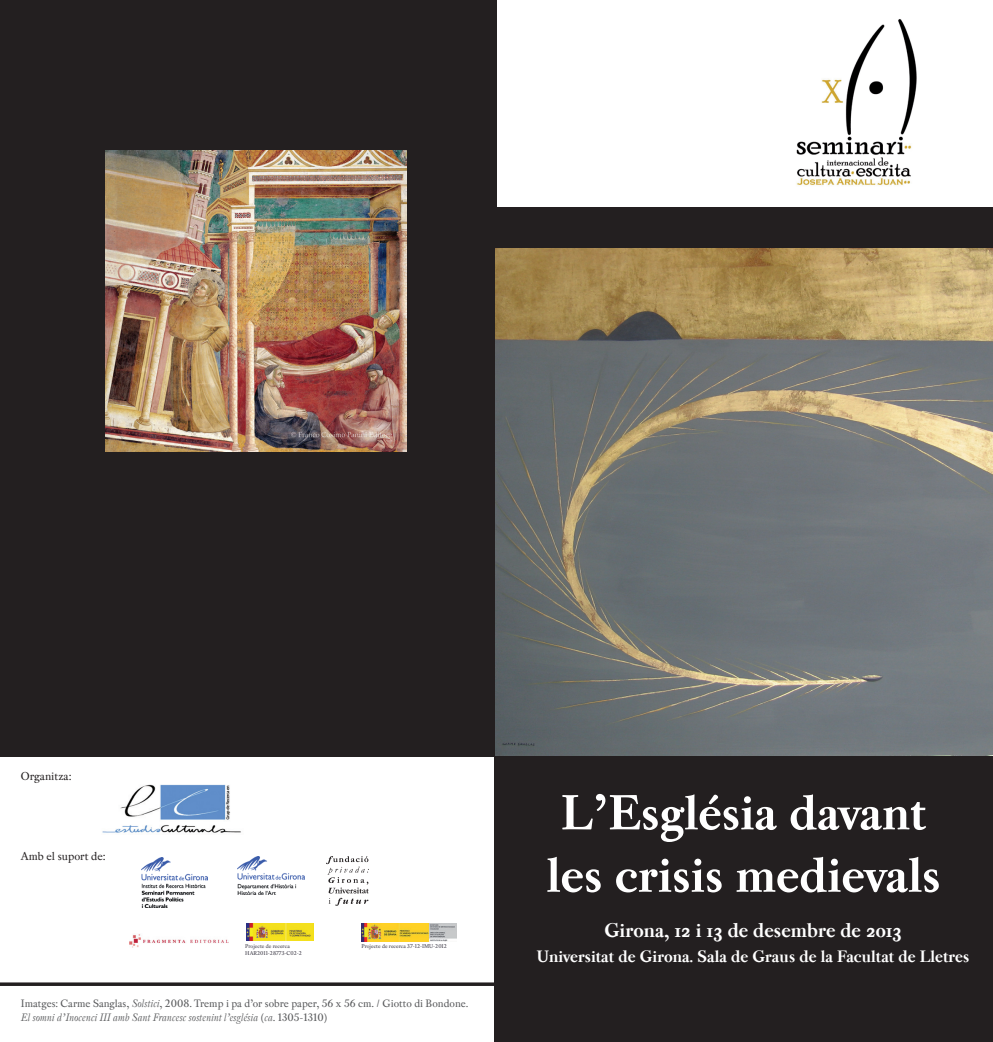
<style>
.page{position:relative;width:993px;height:1042px;background:#fff}
.page>*{position:absolute;margin:0;border:0;box-sizing:border-box;transform-origin:0 0}
.t1{font:700 21px "Pradell";color:#fff}
.t2{font:700 17.5px "Pradell";color:#fff}
.t3{font:12.25px "Pradell";color:#231f20}
.t4{font:11.38px/13.7px "Pradell";color:#57585a}
.t5{font:5.77px/7px "Pradell";color:#34313e}
.s1{font-style:italic}
</style>
<div class="page">
<div style="left:0;top:0;width:496px;height:756px;background:#231f20"></div>
<div style="left:494px;top:207px;width:498px;height:835px;background:#231f20"></div>
<img style="left:495px;top:248px;width:497px;height:507px">
<img style="left:796px;top:19px;width:121px;height:167px">
<img style="left:106px;top:151px;width:300px;height:300px">
<img style="left:141px;top:858px;width:66px;height:49px">
<img style="left:327px;top:856px;width:41px;height:49px">
<img style="left:237px;top:856px;width:67px;height:38px">
<img style="left:247px;top:923px;width:66px;height:17px">
<img style="left:102px;top:784px;width:139px;height:49px">
<img style="left:129px;top:934px;width:99px;height:13px">
<img style="left:361px;top:924px;width:95px;height:17px">
<svg style="left:0;top:982px;width:494px;height:4px;background:#3e3a3b"></svg>
<svg style="left:547px;top:857px;width:391px;height:35px"></svg>
<svg style="left:562px;top:794px;width:363px;height:48px"></svg>
<p class="t3" style="left:21px;top:768px;width:52px">Organitza:</p>
<p class="t3" style="left:21px;top:848px;width:86px">Amb el suport de:</p>
<p class="t5" style="left:245px;top:942px;width:58px">Projecte de recerca<br>HAR2011-28773-C02-2</p>
<p class="t5" style="left:361px;top:942px;width:87px">Projecte de recerca 37-12-IMU-2012</p>
<p class="t4" style="left:21px;top:996px;width:449px">Imatges: Carme Sanglas, <span class="s1">Solstici</span>, 2008. Tremp i pa d’or sobre paper, 56 x 56 cm. / Giotto di Bondone.<br><span class="s1">El somni d’Inocenci III amb Sant Francesc sostenint l’església</span> (<span class="s1">ca</span>. 1305-1310)</p>
<h1 class="t1" style="left:604px;top:918px;width:299px">Girona, 12 i 13 de desembre de 2013</h1>
<h2 class="t2" style="left:536px;top:947px;width:434px">Universitat de Girona. Sala de Graus de la Facultat de Lletres</h2>
</div>
